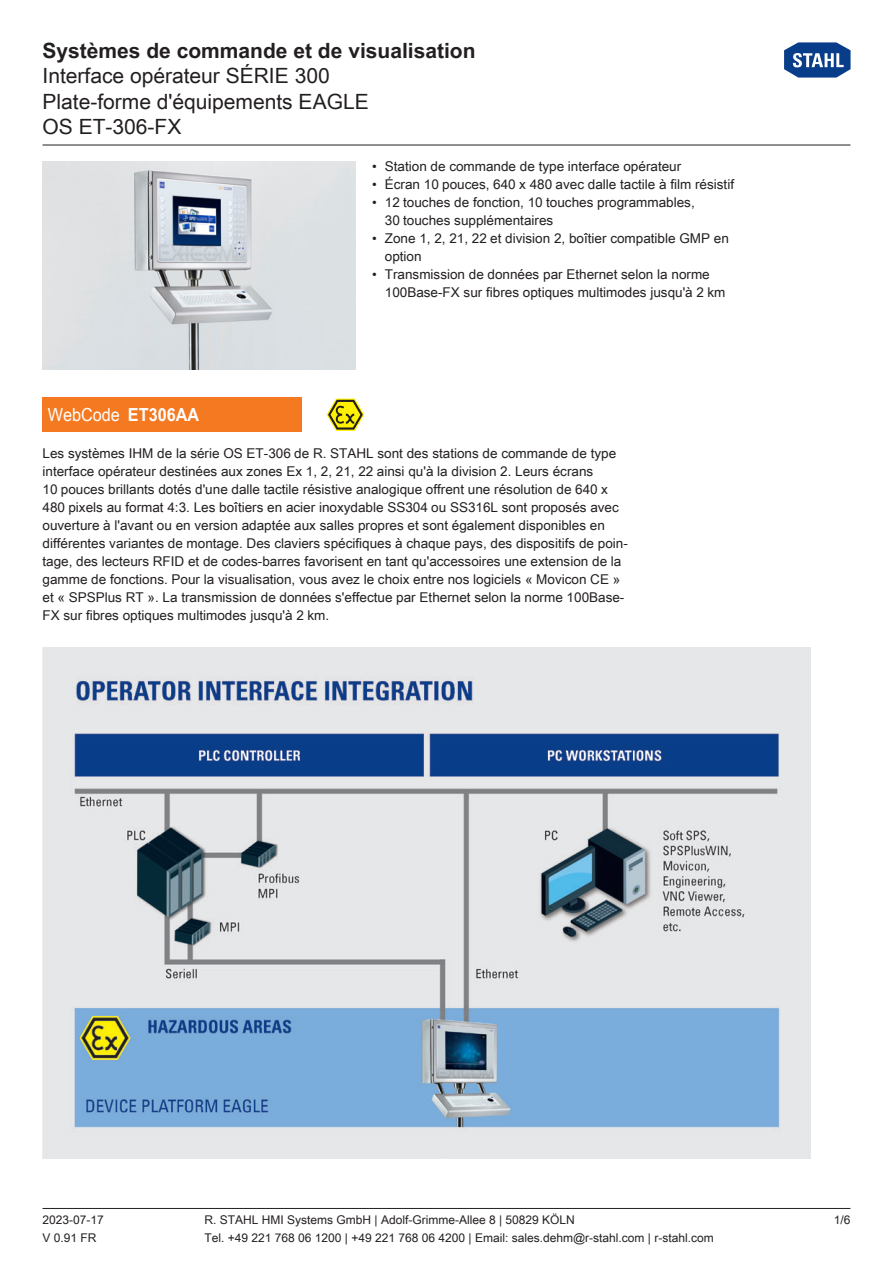
<style>
.page{position:relative;width:893px;height:1263px;background:#fff}
.page>*{position:absolute;margin:0;border:0;box-sizing:border-box;transform-origin:0 0}
.t1{font:21px/25.5px "Arial Unicode MS";color:#231f20}
.t2{font:700 21px "Arial Unicode MS";color:#231f20}
.WebCode{font:18px "Arial Unicode MS";color:#fff;scale:.9 1}
._00_Basic_ParaStyle{font:13.5px/18px "Arial Unicode MS";color:#231f20}
.t3{font:12px "Arial Unicode MS";color:#231f20}
.s1{font-weight:700}
</style>
<div class="page">
<hr style="left:43px;top:1208px;width:807px;height:1px;background:#231f20">
<hr style="left:43px;top:145px;width:807px;height:1px;background:#231f20">
<svg style="left:784px;top:42px;width:67px;height:36px"></svg>
<img style="left:43px;top:648px;width:767px;height:510px">
<img style="left:43px;top:162px;width:312px;height:208px">
<div style="left:43px;top:398px;width:259px;height:34px;background:#f47921"></div>
<svg style="left:327px;top:399px;width:37px;height:32px"></svg>
<h1 class="t2" style="left:43px;top:35px;width:434px">Systèmes de commande et de visualisation</h1>
<h1 class="t1" style="left:43px;top:62px;width:328px">Interface opérateur SÉRIE 300<br>Plate-forme d'équipements EAGLE<br>OS ET-306-FX</h1>
<p class="_00_Basic_ParaStyle" style="left:372px;top:157px;width:311px">• Station de commande de type interface opérateur</p>
<p class="_00_Basic_ParaStyle" style="left:372px;top:175px;width:364px">• Écran 10 pouces, 640 x 480 avec dalle tactile à film résistif</p>
<p class="_00_Basic_ParaStyle" style="left:385px;top:193px;width:311px;text-indent:-13px">• 12 touches de fonction, 10 touches programmables,<br>30 touches supplémentaires</p>
<p class="_00_Basic_ParaStyle" style="left:385px;top:229px;width:346px;text-indent:-13px">• Zone 1, 2, 21, 22 et division 2, boîtier compatible GMP en option</p>
<p class="_00_Basic_ParaStyle" style="left:385px;top:265px;width:342px;text-indent:-13px">• Transmission de données par Ethernet selon la norme<br>100Base-FX sur fibres optiques multimodes jusqu'à 2 km</p>
<p class="WebCode" style="left:48px;top:402px;width:170px">WebCode <span class="s1">ET306AA</span></p>
<p class="_00_Basic_ParaStyle" style="left:43px;top:444px;width:587px">Les systèmes IHM de la série OS ET-306 de R. STAHL sont des stations de commande de type interface opérateur destinées aux zones Ex 1, 2, 21, 22 ainsi qu'à la division 2. Leurs écrans<br>10 pouces brillants dotés d'une dalle tactile résistive analogique offrent une résolution de 640 x 480 pixels au format 4:3. Les boîtiers en acier inoxydable SS304 ou SS316L sont proposés avec ouverture à l'avant ou en version adaptée aux salles propres et sont également disponibles en différentes variantes de montage. Des claviers spécifiques à chaque pays, des dispositifs de poin&shy;tage, des lecteurs RFID et de codes-barres favorisent en tant qu'accessoires une extension de la gamme de fonctions. Pour la visualisation, vous avez le choix entre nos logiciels « Movicon CE » et « SPSPlus RT ». La transmission de données s'effectue par Ethernet selon la norme 100Base-FX sur fibres optiques multimodes jusqu'à 2 km.</p>
<p class="t3" style="left:43px;top:1211px;width:63px">2023-07-17</p>
<p class="t3" style="left:205px;top:1211px;width:372px">R. STAHL HMI Systems GmbH | Adolf-Grimme-Allee 8 | 50829 KÖLN</p>
<p class="t3" style="left:834px;top:1211px;width:18px">1/6</p>
<p class="t3" style="left:43px;top:1229px;width:56px">V 0.91 FR</p>
<p class="t3" style="left:205px;top:1229px;width:511px">Tel. +49 221 768 06 1200 | +49 221 768 06 4200 | Email: sales.dehm@r-stahl.com | r-stahl.com</p>
</div>
